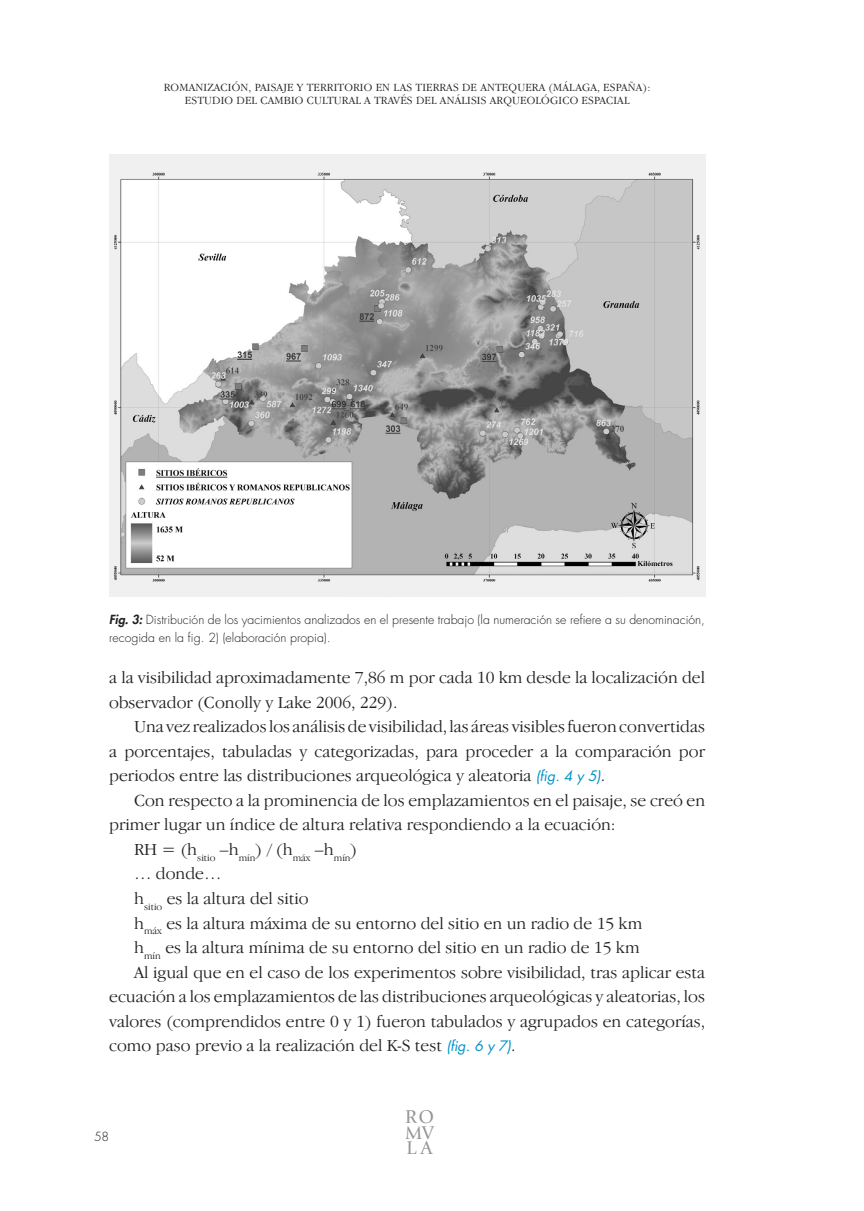
<style>
.page{position:relative;width:864px;height:1211px;background:#fff}
.page>*{position:absolute;margin:0;border:0;box-sizing:border-box;transform-origin:0 0}
.t1{font:19.25px/15.8px "Giovanni";color:#939598;text-align:justify}
.t2{font:300 17.5px/24.5px "Garamond IT Cby BT";color:#231f20}
.Pie_foto{font:300 12.25px/17.5px "Futura";color:#231f20}
.t3{font:300 11.38px/13.7px "Garamond IT Cby BT";letter-spacing:.02em;color:#231f20;text-align:center}
.s1{font-weight:800;font-style:italic}
.s2{font-family:"Futura";font-weight:400;font-style:italic;font-size:14px;color:#0092c8}
</style>
<div class="page">
<img style="left:109px;top:154px;width:596px;height:443px">
<p class="t3" style="left:164px;top:80px;width:488px">ROMANIZACIÓN, PAISAJE Y TERRITORIO EN LAS TIERRAS DE ANTEQUERA (MÁLAGA, ESPAÑA):<br>ESTUDIO DEL CAMBIO CULTURAL A TRAVÉS DEL ANÁLISIS ARQUEOLÓGICO ESPACIAL</p>
<p class="Pie_foto" style="left:109px;top:611px;width:597px"><span class="s1">Fig. 3:</span> Distribución de los yacimientos analizados en el presente trabajo (la numeración se refiere a su denominación, recogida en la fig. 2) (elaboración propia).</p>
<p class="t2" style="left:109px;top:665px;width:597px">a la visibilidad aproximadamente 7,86 m por cada 10 km desde la localización del observador (Conolly y Lake 2006, 229).</p>
<p class="t2" style="left:109px;top:714px;width:597px;text-align:justify;text-indent:25px">Una vez realizados los análisisde visibilidad, las áreas visibles fueronconvertidas a porcentajes, tabuladas y categorizadas, para proceder a la comparación por periodos entre las distribuciones arqueológica y aleatoria <span class="s2">(fig. 4 y 5)</span>.</p>
<p class="t2" style="left:109px;top:787px;width:597px;text-indent:25px">Con respecto a la prominencia de los emplazamientos en el paisaje, se creó en primer lugar un índice de altura relativa respondiendo a la ecuación:</p>
<p class="t2" style="left:134px;top:836px;width:225px">RH = (h<sub>sitio</sub> –h<sub>mín</sub>) / (h<sub>máx</sub> –h<sub>mín</sub>)</p>
<p class="t2" style="left:134px;top:861px;width:89px">… donde…</p>
<p class="t2" style="left:134px;top:885px;width:176px">h<sub>sitio</sub> es la altura del sitio</p>
<p class="t2" style="left:134px;top:910px;width:509px">h<sub>máx</sub> es la altura máxima de su entorno del sitio en un radio de 15 km</p>
<p class="t2" style="left:134px;top:934px;width:507px">h<sub>mín</sub> es la altura mínima de su entorno del sitio en un radio de 15 km</p>
<p class="t2" style="left:109px;top:959px;width:597px;text-align:justify;text-indent:25px">Al igual que en el caso de los experimentos sobre visibilidad, tras aplicar esta ecuación a los emplazamientos de las distribuciones arqueológicas y aleatorias, los valores (comprendidos entre 0 y 1) fueron tabulados y agrupados en categorías, como paso previo a la realización del K-S test <span class="s2">(fig. 6 y 7)</span>.</p>
<p class="Pie_foto" style="left:94px;top:1127px;width:17px">58</p>
<p class="t1" style="left:405px;top:1108px;width:31px">RO MV LA</p>
</div>
